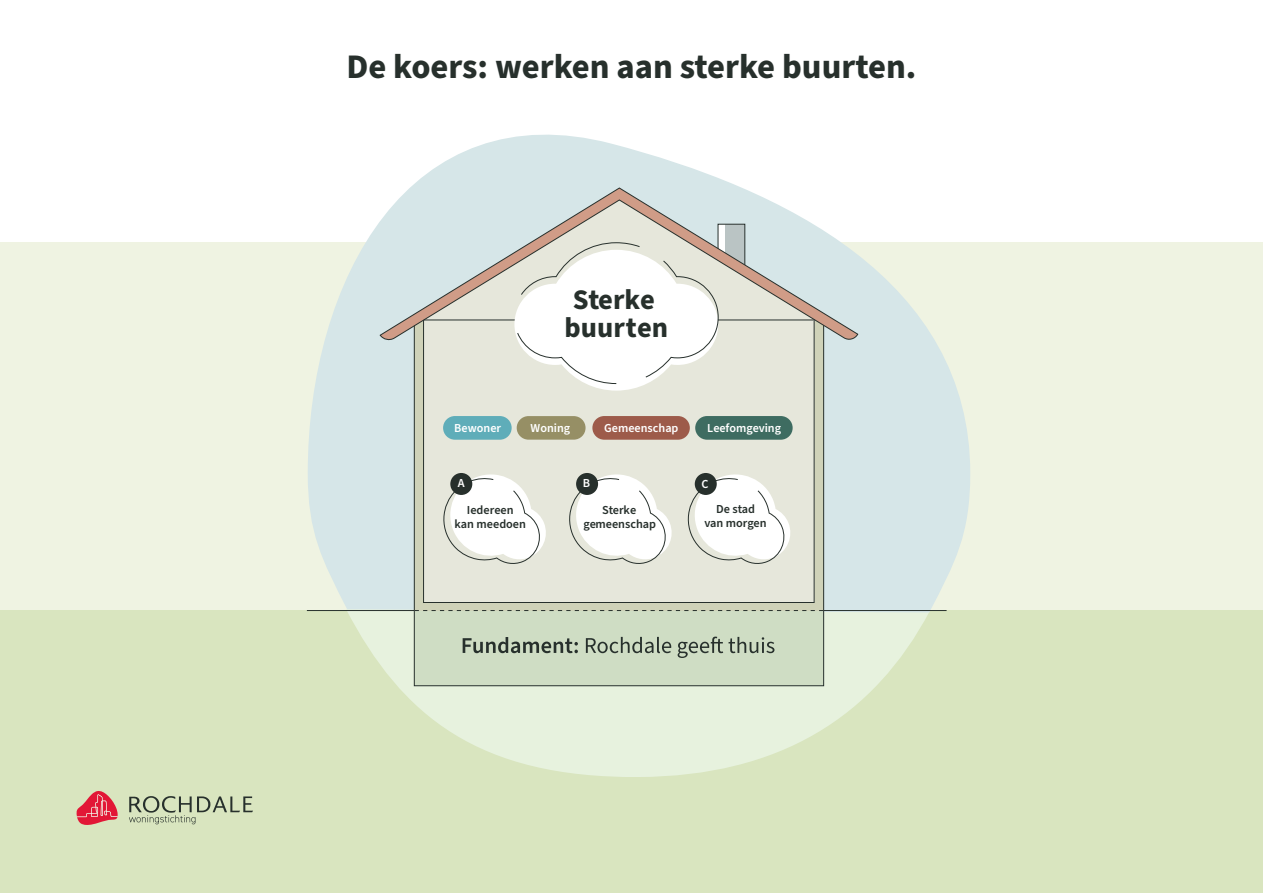
<style>
.page{position:relative;width:1263px;height:893px;background:#fff}
.page>*{position:absolute;margin:0;border:0;box-sizing:border-box;transform-origin:0 0}
.t1{font:700 34.5px "Source Sans Pro";color:#27302c}
.t2{font:700 28.35px/28.2px "Source Sans Pro";color:#27302c}
.t3{font:600 12.3px/13.6px "Source Sans Pro";color:#27302c;text-align:center}
.t4{font:600 12.3px "Source Sans Pro";color:#fff}
.t5{font:600 12.15px "Source Sans Pro";color:#fff}
</style>
<div class="page">
<div style="left:0;top:242px;width:1263px;height:651px;background:#eff3e2"></div>
<div style="left:0;top:610px;width:1263px;height:283px;background:#d9e5bf"></div>
<svg style="left:77px;top:791px;width:41px;height:34px"></svg>
<svg style="left:129px;top:796px;width:124px;height:28px"></svg>
<svg style="left:348px;top:612px;width:581px;height:165px;fill:#e7f2de"></svg>
<svg style="left:308px;top:134px;width:662px;height:478px;fill:#d6e6e8"></svg>
<hr style="left:307px;top:610px;width:639px;height:1px;background:#27302c">
<svg style="left:413px;top:342px;width:411px;height:345px"></svg>
<div style="left:423px;top:318px;width:391px;height:285px;background:#e6e7db;border:1px solid #27302c"></div>
<svg style="left:379px;top:187px;width:480px;height:155px"></svg>
<hr style="left:424px;top:320px;width:389px;height:1px;background:#27302c">
<div style="left:517px;top:416px;width:68px;height:24px;background:#968f65;border-radius:12px"></div>
<svg style="left:463px;top:637px;width:115px;height:16px"></svg>
<svg style="left:586px;top:637px;width:85px;height:16px"></svg>
<svg style="left:678px;top:637px;width:96px;height:21px"></svg>
<svg style="left:569px;top:473px;width:103px;height:91px"></svg>
<div style="left:576px;top:473px;width:22px;height:22px;background:#27302c;border-radius:50%"></div>
<svg style="left:687px;top:473px;width:103px;height:91px"></svg>
<div style="left:695px;top:473px;width:22px;height:22px;background:#27302c;border-radius:50%"></div>
<div style="left:695px;top:416px;width:98px;height:24px;background:#3e6c61;border-radius:12px"></div>
<div style="left:592px;top:416px;width:98px;height:24px;background:#9d5b4a;border-radius:12px"></div>
<div style="left:443px;top:416px;width:69px;height:24px;background:#5fadb9;border-radius:12px"></div>
<svg style="left:514px;top:224px;width:231px;height:167px"></svg>
<svg style="left:443px;top:473px;width:103px;height:91px"></svg>
<div style="left:450px;top:473px;width:22px;height:22px;background:#27302c;border-radius:50%"></div>
<svg style="left:415px;top:610px;width:408px;height:1px"></svg>
<p class="t1" style="left:346px;top:43px;width:571px">De koers: werken aan sterke buurten.</p>
<h2 class="t2" style="left:564px;top:286px;width:105px">Sterke buurten</h2>
<p class="t5" style="left:454px;top:420px;width:48px">Bewoner</p>
<p class="t5" style="left:604px;top:420px;width:76px">Gemeenschap</p>
<p class="t5" style="left:707px;top:420px;width:75px">Leefomgeving</p>
<p class="t5" style="left:531px;top:420px;width:41px">Woning</p>
<p class="t4" style="left:458px;top:475px;width:8px">A</p>
<p class="t3" style="left:454px;top:503px;width:73px">Iedereen<br>kan meedoen</p>
<p class="t4" style="left:583px;top:475px;width:9px">B</p>
<p class="t4" style="left:701px;top:475px;width:9px">C</p>
<p class="t3" style="left:583px;top:503px;width:74px">Sterke gemeenschap</p>
<p class="t3" style="left:704px;top:503px;width:64px">De stad<br>van morgen</p>
</div>
